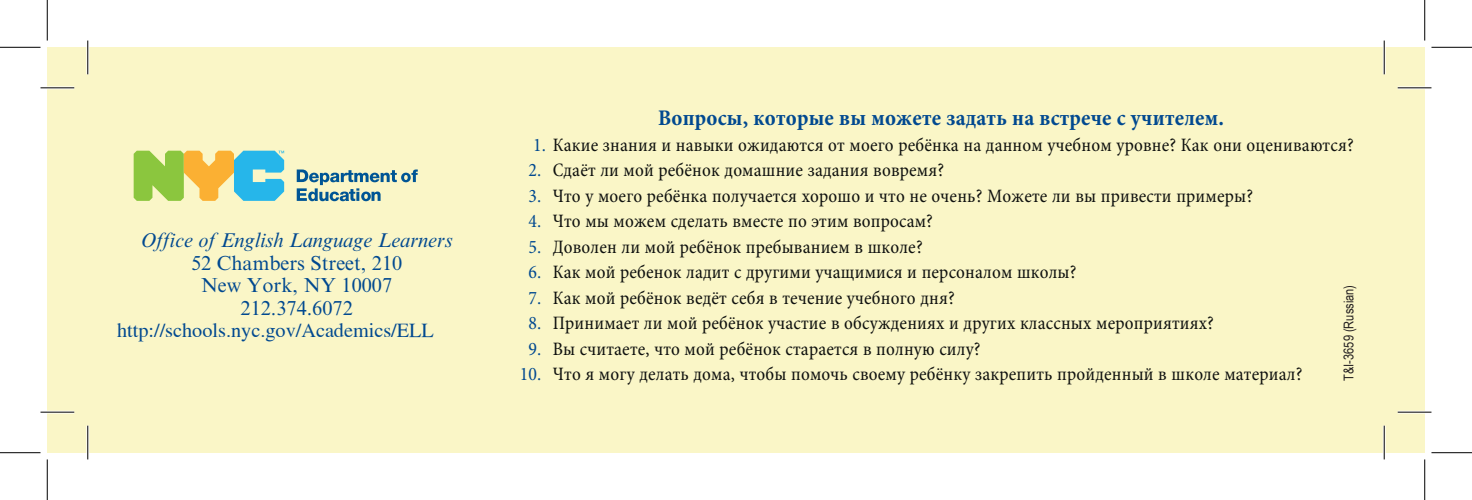
<style>
.page{position:relative;width:1472px;height:500px;background:#fff}
.page>*{position:absolute;margin:0;border:0;box-sizing:border-box;transform-origin:0 0}
.t1{font:700 condensed 22.5px "Minion Pro";letter-spacing:.01em;color:#014990}
.t2{font:20.25px/22.5px "Times New Roman MT Std";color:#014990;text-align:center}
.t3{font:20.25px "Times";color:#014990}
.t4{font:italic 20.25px "Times New Roman MT Std";color:#014990}
.t5{font:condensed 19.12px "Minion Pro";letter-spacing:.01em;color:#0f110f}
.t6{font:13.5px "Arial Narrow";color:#231f20}
.s1{color:#014990}
</style>
<div class="page">
<div style="left:47px;top:47px;width:1377px;height:405px;background:#faf6c7"></div>
<hr style="left:40px;top:86px;width:34px;height:3px;background:#fff">
<hr style="left:1397px;top:86px;width:34px;height:3px;background:#fff">
<hr style="left:40px;top:410px;width:34px;height:3px;background:#fff">
<hr style="left:1397px;top:410px;width:34px;height:3px;background:#fff">
<hr style="left:86px;top:40px;width:3px;height:34px;background:#fff">
<hr style="left:86px;top:425px;width:3px;height:34px;background:#fff">
<hr style="left:1382px;top:40px;width:3px;height:34px;background:#fff">
<hr style="left:1382px;top:425px;width:3px;height:34px;background:#fff">
<hr style="left:40px;top:87px;width:34px;height:1px;background:#000">
<hr style="left:1397px;top:87px;width:34px;height:1px;background:#000">
<hr style="left:40px;top:411px;width:34px;height:1px;background:#000">
<hr style="left:1397px;top:411px;width:34px;height:1px;background:#000">
<hr style="left:87px;top:40px;width:1px;height:34px;background:#000">
<hr style="left:87px;top:425px;width:1px;height:34px;background:#000">
<hr style="left:1383px;top:40px;width:1px;height:34px;background:#000">
<hr style="left:1383px;top:425px;width:1px;height:34px;background:#000">
<hr style="left:0;top:47px;width:40px;height:1px;background:#000">
<hr style="left:1431px;top:47px;width:41px;height:1px;background:#000">
<hr style="left:0;top:452px;width:40px;height:1px;background:#000">
<hr style="left:1431px;top:452px;width:41px;height:1px;background:#000">
<hr style="left:47px;top:0;width:1px;height:40px;background:#000">
<hr style="left:47px;top:459px;width:1px;height:41px;background:#000">
<hr style="left:1424px;top:0;width:1px;height:40px;background:#000">
<hr style="left:1424px;top:459px;width:1px;height:41px;background:#000">
<svg style="left:297px;top:169px;width:121px;height:32px"></svg>
<svg style="left:134px;top:151px;width:150px;height:50px"></svg>
<p class="t4" style="left:141px;top:229px;width:314px">Office of English Language Learners</p>
<p class="t2" style="left:191px;top:251px;width:213px">52 Chambers Street, 210<br>New York, NY 10007<br>212.374.6072</p>
<p class="t3" style="left:117px;top:319px;width:318px">http://schools.nyc.gov/Academics/ELL</p>
<p class="t1" style="left:658px;top:105px;width:567px">Вопросы, которые вы можете задать на встрече с учителем.</p>
<p class="t5" style="left:533px;top:133px;width:822px"><span class="s1">1.</span> Какие знания и навыки ожидаются от моего ребёнка на данном учебном уровне? Как они оцениваются?</p>
<p class="t5" style="left:528px;top:159px;width:417px"><span class="s1">2.</span> Сдаёт ли мой ребёнок домашние задания вовремя?</p>
<p class="t5" style="left:528px;top:184px;width:726px"><span class="s1">3.</span> Что у моего ребёнка получается хорошо и что не очень? Можете ли вы привести примеры?</p>
<p class="t5" style="left:528px;top:209px;width:406px"><span class="s1">4.</span> Что мы можем сделать вместе по этим вопросам?</p>
<p class="t5" style="left:528px;top:235px;width:396px"><span class="s1">5.</span> Доволен ли мой ребёнок пребыванием в школе?</p>
<p class="t5" style="left:528px;top:260px;width:550px"><span class="s1">6.</span> Как мой ребенок ладит с другими учащимися и персоналом школы?</p>
<p class="t5" style="left:528px;top:286px;width:428px"><span class="s1">7.</span> Как мой ребёнок ведёт себя в течение учебного дня?</p>
<p class="t5" style="left:528px;top:311px;width:687px"><span class="s1">8.</span> Принимает ли мой ребёнок участие в обсуждениях и других классных мероприятиях?</p>
<p class="t5" style="left:528px;top:337px;width:454px"><span class="s1">9.</span> Вы считаете, что мой ребёнок старается в полную силу?</p>
<p class="t5" style="left:520px;top:362px;width:784px"><span class="s1">10.</span> Что я могу делать дома, чтобы помочь своему ребёнку закрепить пройденный в школе материал?</p>
<p class="t6" style="left:1341px;top:381px;width:97px;rotate:-90deg">T&amp;I-3659 (Russian)</p>
</div>
